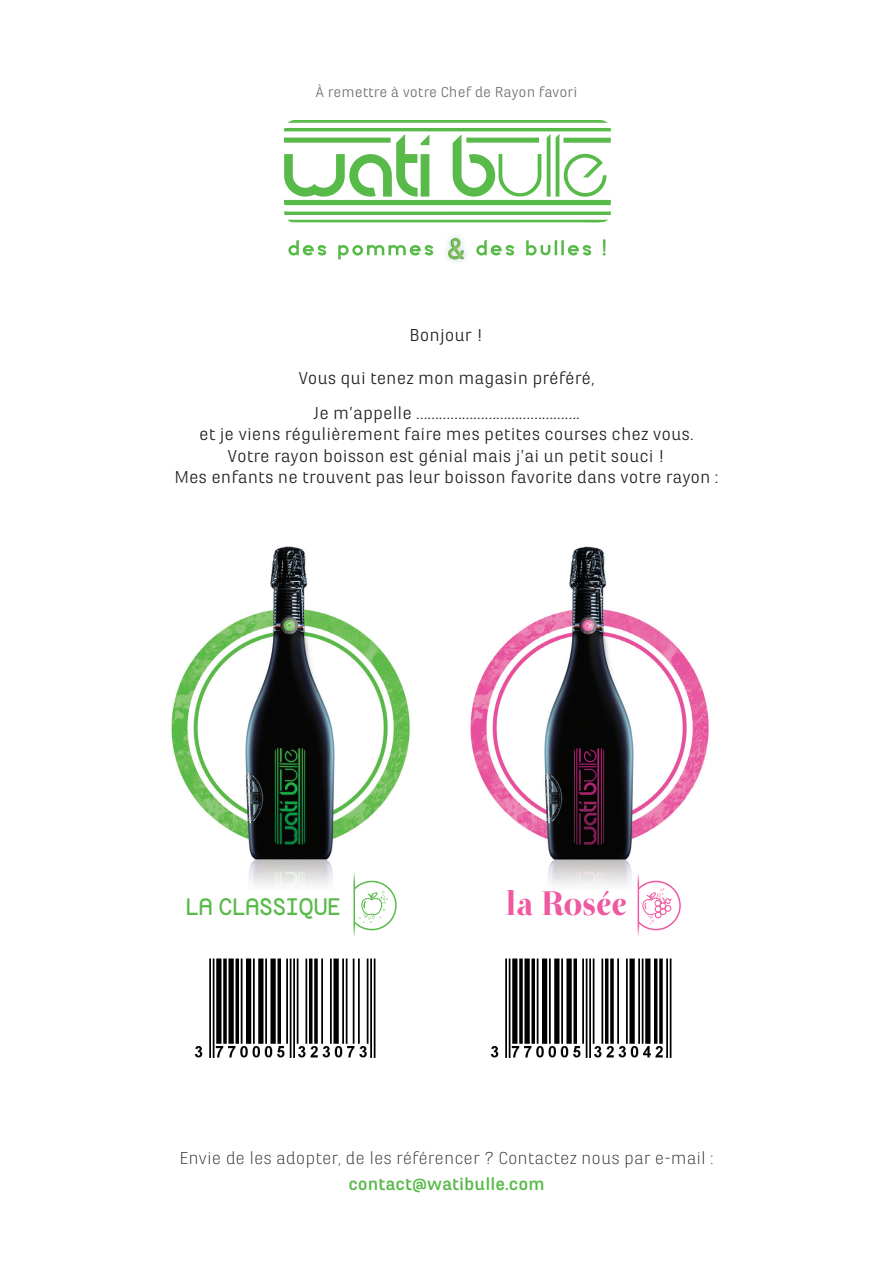
<style>
.page{position:relative;width:893px;height:1263px;background:#fff}
.page>*{position:absolute;margin:0;border:0;box-sizing:border-box;transform-origin:0 0}
.t1{font:33.75px "Otama ep";color:#ef59a1}
.t2{font:23.25px "Mockup";color:#58ba49}
.t3{font:18px/21.6px "Marianina X Wd FY";color:#231f20;text-align:center}
.t4{font:300 18px "Marianina X Wd FY";color:#231f20}
.t5{font:700 18px "Marianina X Wd FY";color:#58ba49}
.t6{font:15px "Marianina X Wd FY";color:#6c6d70}
</style>
<div class="page">
<img style="left:470px;top:546px;width:239px;height:345px">
<img style="left:171px;top:546px;width:239px;height:340px">
<img style="left:446px;top:236px;width:20px;height:26px">
<svg style="left:284px;top:212px;width:327px;height:11px"></svg>
<svg style="left:284px;top:120px;width:327px;height:85px"></svg>
<svg style="left:288px;top:240px;width:38px;height:15px"></svg>
<svg style="left:338px;top:245px;width:95px;height:14px"></svg>
<svg style="left:476px;top:240px;width:38px;height:15px"></svg>
<svg style="left:526px;top:240px;width:65px;height:15px"></svg>
<svg style="left:603px;top:239px;width:3px;height:17px"></svg>
<svg style="left:639px;top:881px;width:42px;height:49px"></svg>
<img style="left:638px;top:873px;width:1px;height:63px">
<img style="left:638px;top:887px;width:1px;height:37px">
<img style="left:353px;top:873px;width:2px;height:63px">
<svg style="left:353px;top:881px;width:44px;height:49px"></svg>
<img style="left:490px;top:958px;width:182px;height:100px">
<img style="left:194px;top:958px;width:182px;height:100px">
<p class="t6" style="left:316px;top:84px;width:263px">À remettre à votre Chef de Rayon favori</p>
<p class="t3" style="left:409px;top:324px;width:75px">Bonjour !</p>
<p class="t3" style="left:298px;top:368px;width:298px">Vous qui tenez mon magasin préféré,</p>
<p class="t3" style="left:174px;top:402px;width:546px">Je m’appelle …………………………………….<br>et je viens régulièrement faire mes petites courses chez vous.<br>Votre rayon boisson est génial mais j’ai un petit souci !<br>Mes enfants ne trouvent pas leur boisson favorite dans votre rayon :</p>
<p class="t2" style="left:186px;top:888px;width:156px">LA CLASSIQUE</p>
<p class="t1" style="left:506px;top:883px;width:123px">la Rosée</p>
<p class="t4" style="left:179px;top:1148px;width:536px">Envie de les adopter, de les référencer ? Contactez nous par e-mail :</p>
<p class="t5" style="left:348px;top:1174px;width:198px">contact@watibulle.com</p>
</div>
